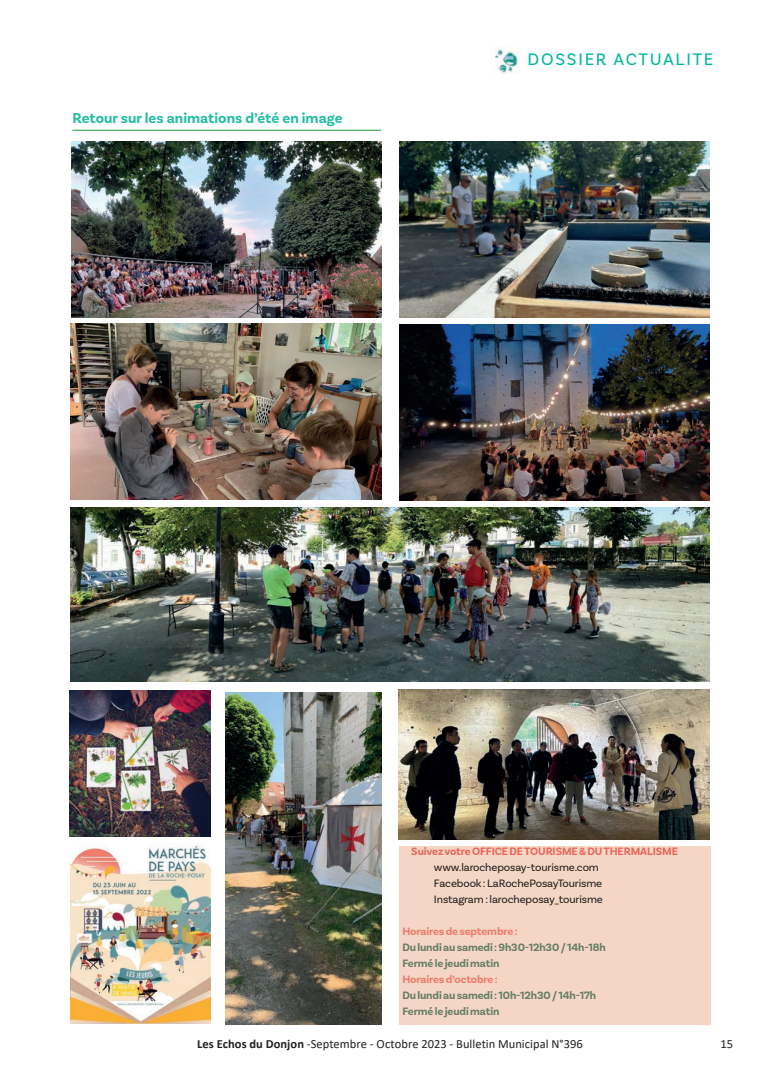
<style>
.page{position:relative;width:780px;height:1088px;background:#fff}
.page>*{position:absolute;margin:0;border:0;box-sizing:border-box;transform-origin:0 0}
.t1{font:17.5px "Basic Sans";letter-spacing:.1em;color:#00b69d}
.filet_OTT{font:700 15px "Basic Sans";color:#24bca4}
.t2{font:12.5px "Calibri";letter-spacing:.005em;color:#231f20}
.Texte_articles_nouv_BM{font:700 11.25px "Basic Sans";letter-spacing:-.01em;color:#647e61}
.Texte_articles_nouv_BM-2{font:11.25px "Basic Sans";letter-spacing:-.01em;color:#231f20}
.Texte_articles_nouv_BM-3{font:700 11.25px "Basic Sans";letter-spacing:-.01em;color:#e56758}
.Texte_articles_nouv_BM-4{font:700 11.25px "Basic Sans";letter-spacing:-.01em;color:#ef7b6c}
.s1{font-weight:700}
</style>
<div class="page">
<hr style="left:72px;top:130px;width:309px;height:1px;background:#4dae5f">
<img style="left:71px;top:323px;width:310px;height:177px">
<img style="left:71px;top:141px;width:311px;height:177px">
<img style="left:399px;top:141px;width:310px;height:177px">
<img style="left:71px;top:508px;width:638px;height:173px">
<img style="left:399px;top:324px;width:310px;height:176px">
<img style="left:69px;top:691px;width:142px;height:145px">
<img style="left:71px;top:843px;width:140px;height:180px">
<img style="left:225px;top:693px;width:156px;height:331px">
<img style="left:399px;top:689px;width:310px;height:150px">
<div style="left:399px;top:846px;width:311px;height:178px;background:#f5d6c5"></div>
<img style="left:494px;top:48px;width:25px;height:26px">
<p class="filet_OTT" style="left:72px;top:108px;width:271px">Retour sur les animations d’été en image</p>
<h1 class="t1" style="left:527px;top:48px;width:187px">DOSSIER ACTUALITE</h1>
<p class="Texte_articles_nouv_BM-3" style="left:411px;top:844px;width:268px">Suivez votre OFFICE DE TOURISME &amp; DU THERMALISME</p>
<p class="Texte_articles_nouv_BM-2" style="left:434px;top:860px;width:166px">www.larocheposay-tourisme.com</p>
<p class="Texte_articles_nouv_BM-2" style="left:434px;top:876px;width:170px">Facebook : LaRochePosayTourisme</p>
<p class="Texte_articles_nouv_BM-2" style="left:434px;top:892px;width:170px">Instagram : larocheposay_tourisme</p>
<p class="Texte_articles_nouv_BM-4" style="left:402px;top:924px;width:117px">Horaires de septembre :</p>
<p class="Texte_articles_nouv_BM" style="left:402px;top:940px;width:205px">Du lundi au samedi : 9h30-12h30 / 14h-18h</p>
<p class="Texte_articles_nouv_BM" style="left:402px;top:956px;width:99px">Fermé le jeudi matin</p>
<p class="Texte_articles_nouv_BM-4" style="left:402px;top:972px;width:97px">Horaires d’octobre :</p>
<p class="Texte_articles_nouv_BM" style="left:402px;top:988px;width:195px">Du lundi au samedi : 10h-12h30 / 14h-17h</p>
<p class="Texte_articles_nouv_BM" style="left:402px;top:1004px;width:99px">Fermé le jeudi matin</p>
<p class="t2" style="left:197px;top:1035px;width:387px"><span class="s1">Les Echos du Donjon</span> -Septembre - Octobre 2023 - Bulletin Municipal N°396</p>
<p class="t2" style="left:720px;top:1035px;width:14px">15</p>
</div>
